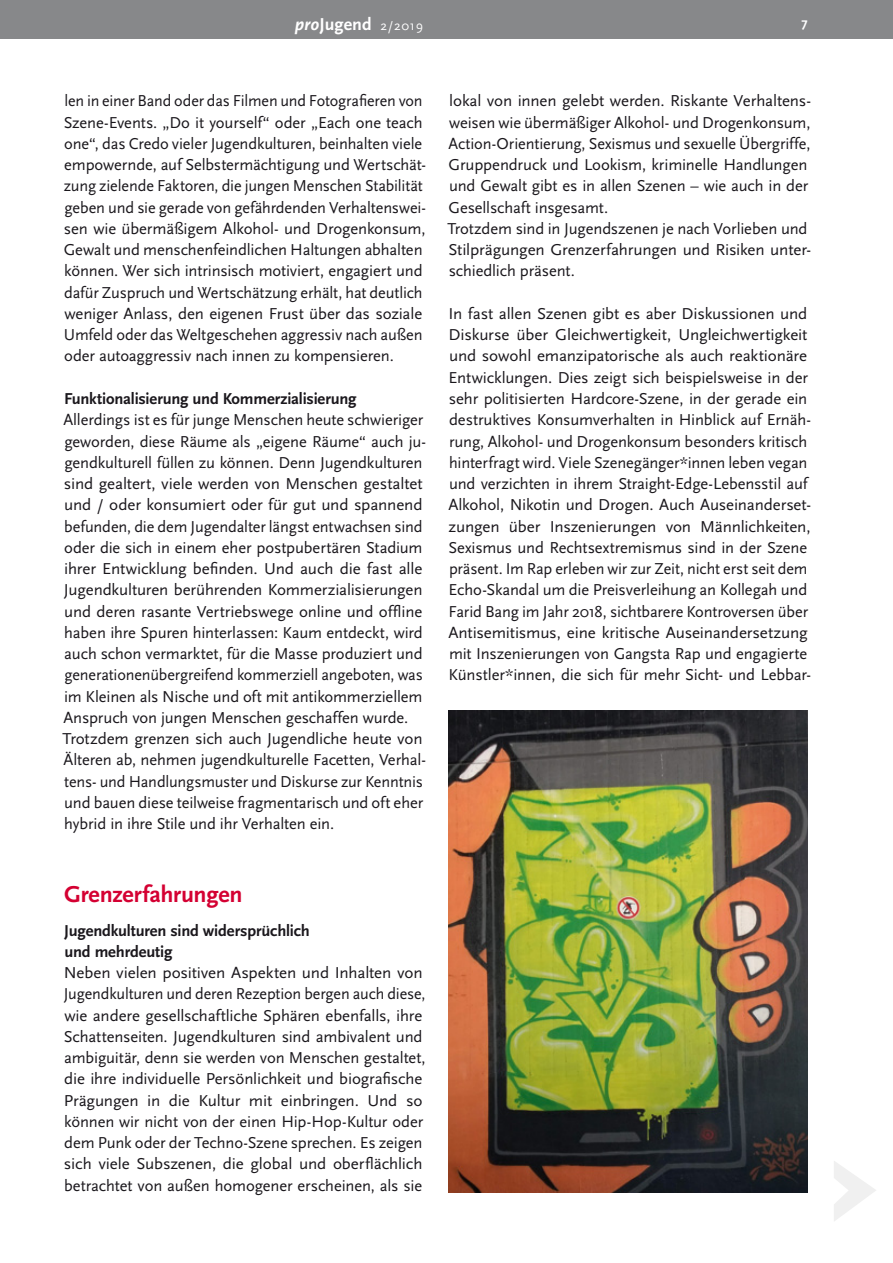
<style>
.page{position:relative;width:893px;height:1263px;background:#fff}
.page>*{position:absolute;margin:0;border:0;box-sizing:border-box;transform-origin:0 0}
.t1{font:700 24px "Scala Sans";letter-spacing:-.01em;color:#d40032}
.t2{font:700 18px "Scala Sans";color:#fff}
.t3{font:16.5px/21.3px "Scala Sans";letter-spacing:-.01em;color:#1a171c}
.t4{font:700 16.5px/21.3px "Scala Sans";letter-spacing:-.01em;color:#1a171c}
.t5{font:700 13.5px "Scala Sans";color:#fff}
.s1{font-style:italic}
.s2{font-family:"Scala Sans Caps";font-weight:400;font-size:13.5px}
</style>
<div class="page">
<div style="left:0;top:0;width:893px;height:38px;background:#87888a"></div>
<img style="left:449px;top:710px;width:359px;height:483px">
<p class="t2" style="left:295px;top:15px;width:130px"><span class="s1">pro</span>Jugend <span class="s2">2/2019</span></p>
<p class="t5" style="left:801px;top:16px;width:8px">7</p>
<p class="t3" style="left:64px;top:91px;width:364px">len in einer Band oder das Filmen und Fotografieren von Szene-Events. „Do it yourself“ oder „Each one teach one“, das Credo vieler Jugendkulturen, beinhalten viele empowernde, auf Selbstermächtigung und Wertschät&shy;zung zielende Faktoren, die jungen Menschen Stabilität geben und sie gerade von gefährdenden Verhaltenswei&shy;sen wie übermäßigem Alkohol- und Drogenkonsum, Gewalt und menschenfeindlichen Haltungen abhalten können. Wer sich intrinsisch motiviert, engagiert und dafür Zuspruch und Wertschätzung erhält, hat deutlich weniger Anlass, den eigenen Frust über das soziale Umfeld oder das Weltgeschehen aggressiv nach außen oder autoaggressiv nach innen zu kompensieren.</p>
<p class="t4" style="left:64px;top:388px;width:294px">Funktionalisierung und Kommerzialisierung</p>
<p class="t3" style="left:63px;top:409px;width:365px">Allerdings ist es für junge Menschen heute schwieriger geworden, diese Räume als „eigene Räume“ auch ju&shy;gendkulturell füllen zu können. Denn Jugendkulturen sind gealtert, viele werden von Menschen gestaltet und / oder konsumiert oder für gut und spannend befunden, die dem Jugendalter längst entwachsen sind oder die sich in einem eher postpubertären Stadium ihrer Entwicklung befinden. Und auch die fast alle Jugendkulturen berührenden Kommerzialisierungen und deren rasante Vertriebswege online und offline haben ihre Spuren hinterlassen: Kaum entdeckt, wird auch schon vermarktet, für die Masse produziert und generationenübergreifend kommerziell angeboten, was im Kleinen als Nische und oft mit antikommerziellem Anspruch von jungen Menschen geschaffen wurde.<br>Trotzdem grenzen sich auch Jugendliche heute von Älteren ab, nehmen jugendkulturelle Facetten, Verhal&shy;tens- und Handlungsmuster und Diskurse zur Kenntnis und bauen diese teilweise fragmentarisch und oft eher hybrid in ihre Stile und ihr Verhalten ein.</p>
<h1 class="t1" style="left:64px;top:881px;width:180px">Grenzerfahrungen</h1>
<p class="t4" style="left:64px;top:920px;width:247px">Jugendkulturen sind widersprüchlich und mehrdeutig</p>
<p class="t3" style="left:64px;top:962px;width:364px">Neben vielen positiven Aspekten und Inhalten von Jugendkulturen und deren Rezeption bergen auch diese, wie andere gesellschaftliche Sphären ebenfalls, ihre Schattenseiten. Jugendkulturen sind ambivalent und ambiguitär, denn sie werden von Menschen gestaltet, die ihre individuelle Persönlichkeit und biografische Prägungen in die Kultur mit einbringen. Und so können wir nicht von der einen Hip-Hop-Kultur oder dem Punk oder der Techno-Szene sprechen. Es zeigen sich viele Subszenen, die global und oberflächlich betrachtet von außen homogener erscheinen, als sie</p>
<p class="t3" style="left:447px;top:91px;width:365px">lokal von innen gelebt werden. Riskante Verhaltens&shy;weisen wie übermäßiger Alkohol- und Drogenkonsum, Action-Orientierung, Sexismus und sexuelle Übergriffe, Gruppendruck und Lookism, kriminelle Handlungen und Gewalt gibt es in allen Szenen – wie auch in der Gesellschaft insgesamt.<br>Trotzdem sind in Jugendszenen je nach Vorlieben und Stilprägungen Grenzerfahrungen und Risiken unter&shy;schiedlich präsent.</p>
<p class="t3" style="left:448px;top:303px;width:364px">In fast allen Szenen gibt es aber Diskussionen und Diskurse über Gleichwertigkeit, Ungleichwertigkeit und sowohl emanzipatorische als auch reaktionäre Entwicklungen. Dies zeigt sich beispielsweise in der sehr politisierten Hardcore-Szene, in der gerade ein destruktives Konsumverhalten in Hinblick auf Ernäh&shy;rung, Alkohol- und Drogenkonsum besonders kritisch hinterfragt wird. Viele Szenegänger*innen leben vegan und verzichten in ihrem Straight-Edge-Lebensstil auf Alkohol, Nikotin und Drogen. Auch Auseinanderset&shy;zungen über Inszenierungen von Männlichkeiten, Sexismus und Rechtsextremismus sind in der Szene präsent. Im Rap erleben wir zur Zeit, nicht erst seit dem Echo-Skandal um die Preisverleihung an Kollegah und Farid Bang im Jahr 2018, sichtbarere Kontroversen über Antisemitismus, eine kritische Auseinandersetzung mit Inszenierungen von Gangsta Rap und engagierte Künstler*innen, die sich für mehr Sicht- und Lebbar-</p>
</div>
